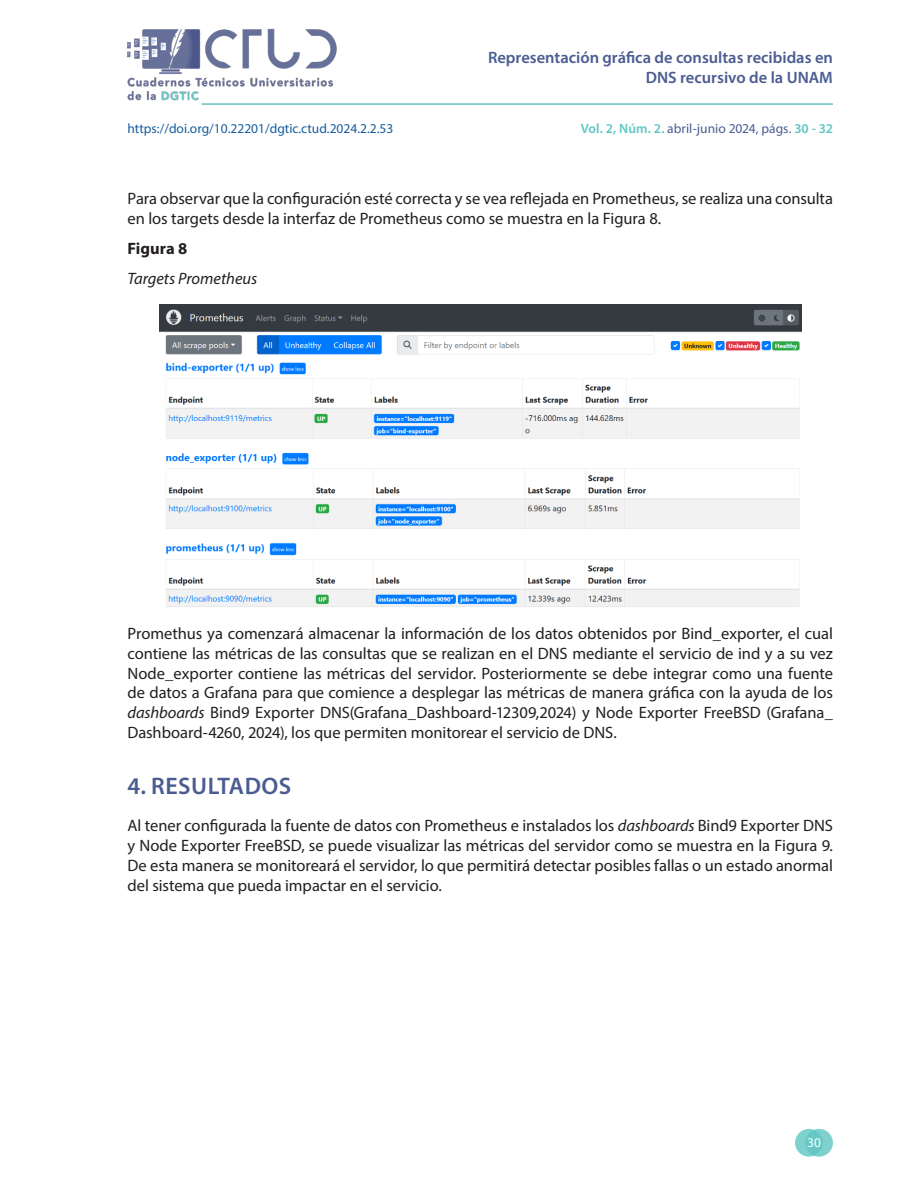
<style>
.page{position:relative;width:918px;height:1188px;background:#fff}
.page>*{position:absolute;margin:0;border:0;box-sizing:border-box;transform-origin:0 0}
.Titulos_2{font:600 24px "Myriad Pro";letter-spacing:.02em;color:#4a5c91}
.t1{font:16.5px/19.8px "Myriad Pro";letter-spacing:-.005em;color:#231f20;text-align:justify}
.t2{font:600 16.5px/19.8px "Myriad Pro";color:#4a5c91;text-align:right}
.Pie_Figuras_y_Tablas{font:italic 16.5px "Myriad Pro";color:#231f20}
.t3{font:700 16.5px "Myriad Pro";color:#231f20}
.t4{font:13.5px "Myriad Pro";color:#175d9e}
.t5{font:13.5px "Myriad Pro";color:#4a5c91}
.t6{font:13.5px "Myriad Pro";color:#f9ffff}
.s1{font-weight:600;color:#60c6c3}
.s2{font-style:italic}
</style>
<div class="page">
<div style="left:795px;top:1129px;width:28px;height:28px;background:#7fd1cf;border-radius:50%"></div>
<svg style="left:805px;top:1129px;width:28px;height:28px"></svg>
<hr style="left:202px;top:103px;width:631px;height:2px;background:#60c6c3">
<img style="left:128px;top:28px;width:211px;height:76px">
<img style="left:159px;top:305px;width:642px;height:302px">
<p class="t4" style="left:128px;top:121px;width:267px">https://doi.org/10.22201/dgtic.ctud.2024.2.2.53</p>
<p class="t2" style="left:488px;top:47px;width:346px">Representación gráfica de consultas recibidas en<br>DNS recursivo de la UNAM</p>
<p class="t5" style="left:581px;top:121px;width:254px"><span class="s1">Vol. 2, Núm. 2.</span> abril-junio 2024, págs. <span class="s1">30 - 32</span></p>
<p class="t1" style="left:128px;top:188px;width:707px">Para observar que la configuración esté correcta y se vea reflejada en Prometheus, se realiza una consulta en los targets desde la interfaz de Prometheus como se muestra en la Figura 8.</p>
<p class="t3" style="left:128px;top:238px;width:61px">Figura 8</p>
<p class="Pie_Figuras_y_Tablas" style="left:128px;top:269px;width:131px">Targets Prometheus</p>
<p class="t1" style="left:128px;top:623px;width:707px">Promethus ya comenzará almacenar la información de los datos obtenidos por Bind_exporter, el cual contiene las métricas de las consultas que se realizan en el DNS mediante el servicio de ind y a su vez Node_exporter contiene las métricas del servidor. Posteriormente se debe integrar como una fuente de datos a Grafana para que comience a desplegar las métricas de manera gráfica con la ayuda de los <span class="s2">dashboards</span> Bind9 Exporter DNS(Grafana_Dashboard-12309,2024) y Node Exporter FreeBSD (Grafana_ Dashboard-4260, 2024), los que permiten monitorear el servicio de DNS.</p>
<p class="Titulos_2" style="left:128px;top:771px;width:165px">4. RESULTADOS</p>
<p class="t1" style="left:128px;top:815px;width:707px">Al tener configurada la fuente de datos con Prometheus e instalados los <span class="s2">dashboards</span> Bind9 Exporter DNS y Node Exporter FreeBSD, se puede visualizar las métricas del servidor como se muestra en la Figura 9.<br>De esta manera se monitoreará el servidor, lo que permitirá detectar posibles fallas o un estado anormal del sistema que pueda impactar en el servicio.</p>
<p class="t6" style="left:807px;top:1134px;width:15px">30</p>
</div>
